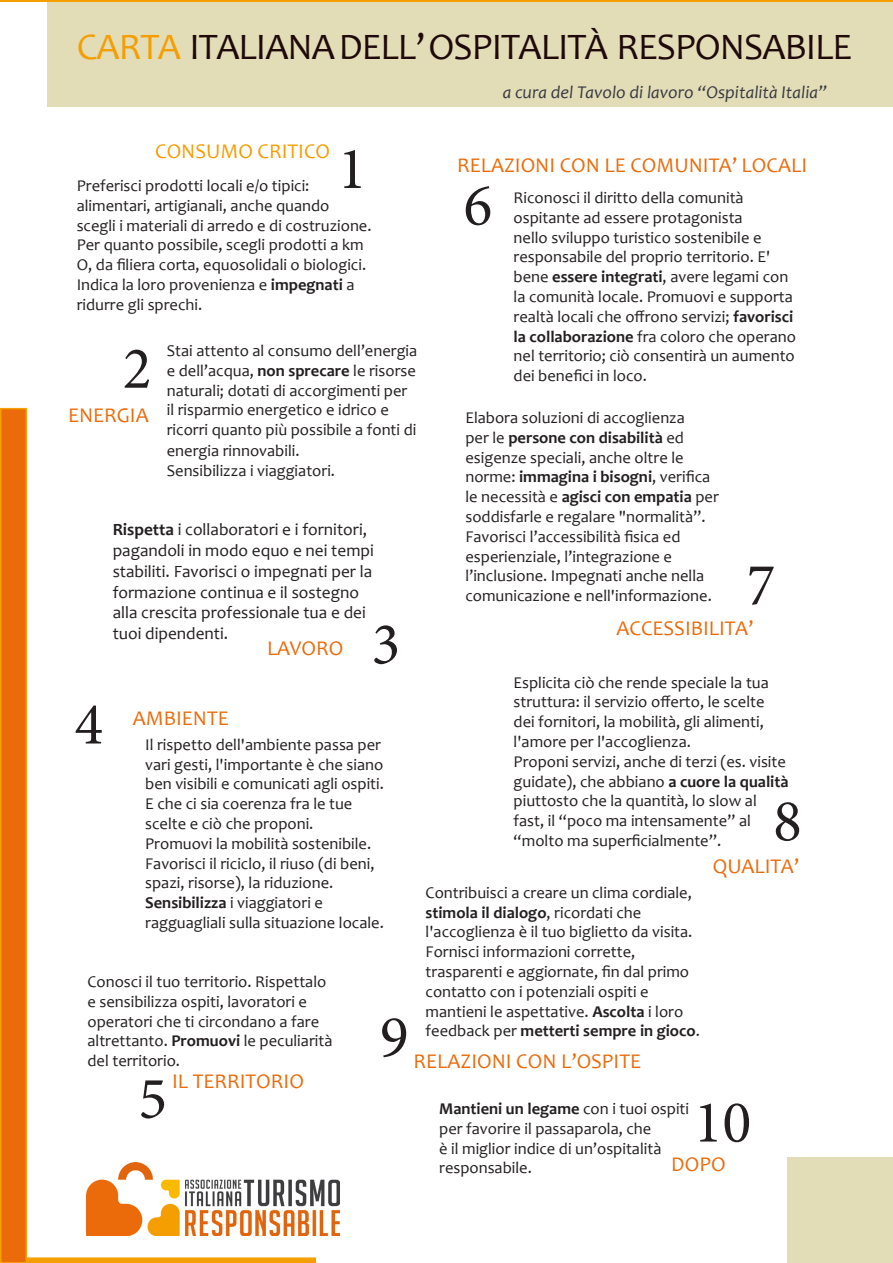
<style>
.page{position:relative;width:893px;height:1263px;background:#fff}
.page>*{position:absolute;margin:0;border:0;box-sizing:border-box;transform-origin:0 0}
.t1{font:60px "Minion Pro";color:#231f20}
.t2{font:37.5px "Candara";letter-spacing:-.025em;color:#1f090b}
.t3{font:21px "Candara";color:#eb6b0a}
.t4{font:21px "Candara";color:#f59e01}
.t5{font:italic 18px "Candara";color:#383a41}
.t6{font:17.25px/20.7px "Candara";color:#231f20}
.t7{font:16.5px/19.8px "Candara";color:#231f20}
.s1{color:#f59e01}
.s2{font-weight:700}
</style>
<div class="page">
<svg style="left:27px;top:1257px;width:289px;height:6px;background:#f5a513"></svg>
<div style="left:1px;top:409px;width:25px;height:854px;background:#eb6b0a"></div>
<div style="left:0;top:408px;width:27px;height:855px;border:2px solid #f59e01"></div>
<div style="left:47px;top:0;width:846px;height:106px;background:#e2ddb7"></div>
<hr style="left:0;top:0;width:893px;height:2px;background:#f59e01">
<div style="left:788px;top:1158px;width:105px;height:105px;background:#e2ddb7"></div>
<img style="left:86px;top:1162px;width:253px;height:74px">
<p class="t2" style="left:77px;top:23px;width:777px"><span class="s1">CARTA</span> ITALIANA DELL’ OSPITALITÀ RESPONSABILE</p>
<p class="t5" style="left:503px;top:81px;width:326px">a cura del Tavolo di lavoro “Ospitalità Italia”</p>
<p class="t4" style="left:155px;top:138px;width:177px">CONSUMO CRITICO</p>
<p class="t1" style="left:338px;top:129px;width:30px">1</p>
<p class="t7" style="left:77px;top:176px;width:296px">Preferisci prodotti locali e/o tipici: alimentari, artigianali, anche quando scegli i materiali di arredo e di costruzione.<br>Per quanto possibile, scegli prodotti a km O, da filiera corta, equosolidali o biologici.<br>Indica la loro provenienza e <span class="s2">impegnati</span> a ridurre gli sprechi.</p>
<p class="t7" style="left:167px;top:341px;width:252px">Stai attento al consumo dell’energia e dell’acqua, <span class="s2">non sprecare</span> le risorse naturali; dotati di accorgimenti per il risparmio energetico e idrico e ricorri quanto più possibile a fonti di energia rinnovabili.</p>
<p class="t7" style="left:167px;top:460px;width:170px">Sensibilizza i viaggiatori.</p>
<p class="t1" style="left:123px;top:328px;width:30px">2</p>
<p class="t3" style="left:68px;top:402px;width:82px">ENERGIA</p>
<p class="t6" style="left:113px;top:519px;width:263px"><span class="s2">Rispetta</span> i collaboratori e i fornitori, pagandoli in modo equo e nei tempi stabiliti. Favorisci o impegnati per la formazione continua e il sostegno alla crescita professionale tua e dei tuoi dipendenti.</p>
<p class="t1" style="left:372px;top:604px;width:30px">3</p>
<p class="t3" style="left:267px;top:634px;width:78px">LAVORO</p>
<p class="t3" style="left:457px;top:152px;width:351px">RELAZIONI CON LE COMUNITA’ LOCALI</p>
<p class="t1" style="left:463px;top:165px;width:30px">6</p>
<p class="t7" style="left:514px;top:188px;width:284px">Riconosci il diritto della comunità ospitante ad essere protagonista<br>nello sviluppo turistico sostenibile e responsabile del proprio territorio. E' bene <span class="s2">essere integrati</span>, avere legami con la comunità locale. Promuovi e supporta realtà locali che offrono servizi; <span class="s2">favorisci la collaborazione</span> fra coloro che operano nel territorio; ciò consentirà un aumento dei benefici in loco.</p>
<p class="t7" style="left:465px;top:407px;width:255px">Elabora soluzioni di accoglienza<br>per le <span class="s2">persone con disabilità</span> ed esigenze speciali, anche oltre le norme: <span class="s2">immagina i bisogni</span>, verifica le necessità e <span class="s2">agisci con empatia</span> per soddisfarle e regalare "normalità”.<br>Favorisci l’accessibilità fisica ed esperienziale, l’integrazione e l’inclusione. Impegnati anche nella comunicazione e nell'informazione.</p>
<p class="t1" style="left:746px;top:545px;width:30px">7</p>
<p class="t3" style="left:617px;top:615px;width:138px">ACCESSIBILITA’</p>
<p class="t1" style="left:74px;top:684px;width:30px">4</p>
<p class="t3" style="left:133px;top:705px;width:97px">AMBIENTE</p>
<p class="t7" style="left:145px;top:734px;width:240px">Il rispetto dell'ambiente passa per vari gesti, l'importante è che siano ben visibili e comunicati agli ospiti.<br>E che ci sia coerenza fra le tue scelte e ciò che proponi.</p>
<p class="t7" style="left:145px;top:833px;width:227px">Promuovi la mobilità sostenibile.</p>
<p class="t7" style="left:145px;top:853px;width:231px">Favorisci il riciclo, il riuso (di beni, spazi, risorse), la riduzione.</p>
<p class="t7" style="left:145px;top:893px;width:240px"><span class="s2">Sensibilizza</span> i viaggiatori e ragguagliali sulla situazione locale.</p>
<p class="t7" style="left:88px;top:971px;width:246px">Conosci il tuo territorio. Rispettalo e sensibilizza ospiti, lavoratori e operatori che ti circondano a fare altrettanto. <span class="s2">Promuovi</span> le peculiarità del territorio.</p>
<p class="t1" style="left:138px;top:1058px;width:30px">5</p>
<p class="t3" style="left:172px;top:1067px;width:133px">IL TERRITORIO</p>
<p class="t1" style="left:380px;top:997px;width:30px">9</p>
<p class="t7" style="left:514px;top:672px;width:257px">Esplicita ciò che rende speciale la tua struttura: il servizio offerto, le scelte dei fornitori, la mobilità, gli alimenti, l'amore per l'accoglienza.</p>
<p class="t7" style="left:514px;top:751px;width:276px">Proponi servizi, anche di terzi (es. visite guidate), che abbiano <span class="s2">a cuore la qualità </span>piuttosto che la quantità, lo slow al fast, il “poco ma intensamente” al “molto ma superficialmente”.</p>
<p class="t7" style="left:426px;top:882px;width:268px">Contribuisci a creare un clima cordiale, <span class="s2">stimola il dialogo</span>, ricordati che l'accoglienza è il tuo biglietto da visita.</p>
<p class="t7" style="left:426px;top:942px;width:276px">Fornisci informazioni corrette, trasparenti e aggiornate, fin dal primo contatto con i potenziali ospiti e mantieni le aspettative. <span class="s2">Ascolta</span> i loro feedback per <span class="s2">metterti sempre in gioco</span>.</p>
<p class="t1" style="left:773px;top:781px;width:30px">8</p>
<p class="t3" style="left:713px;top:853px;width:88px">QUALITA’</p>
<p class="t3" style="left:414px;top:1048px;width:229px">RELAZIONI CON L’OSPITE</p>
<p class="t7" style="left:439px;top:1098px;width:251px"><span class="s2">Mantieni un legame</span> con i tuoi ospiti per favorire il passaparola, che<br>è il miglior indice di un’ospitalità responsabile.</p>
<p class="t1" style="left:694px;top:1082px;width:59px">10</p>
<p class="t3" style="left:671px;top:1151px;width:56px">DOPO</p>
</div>
